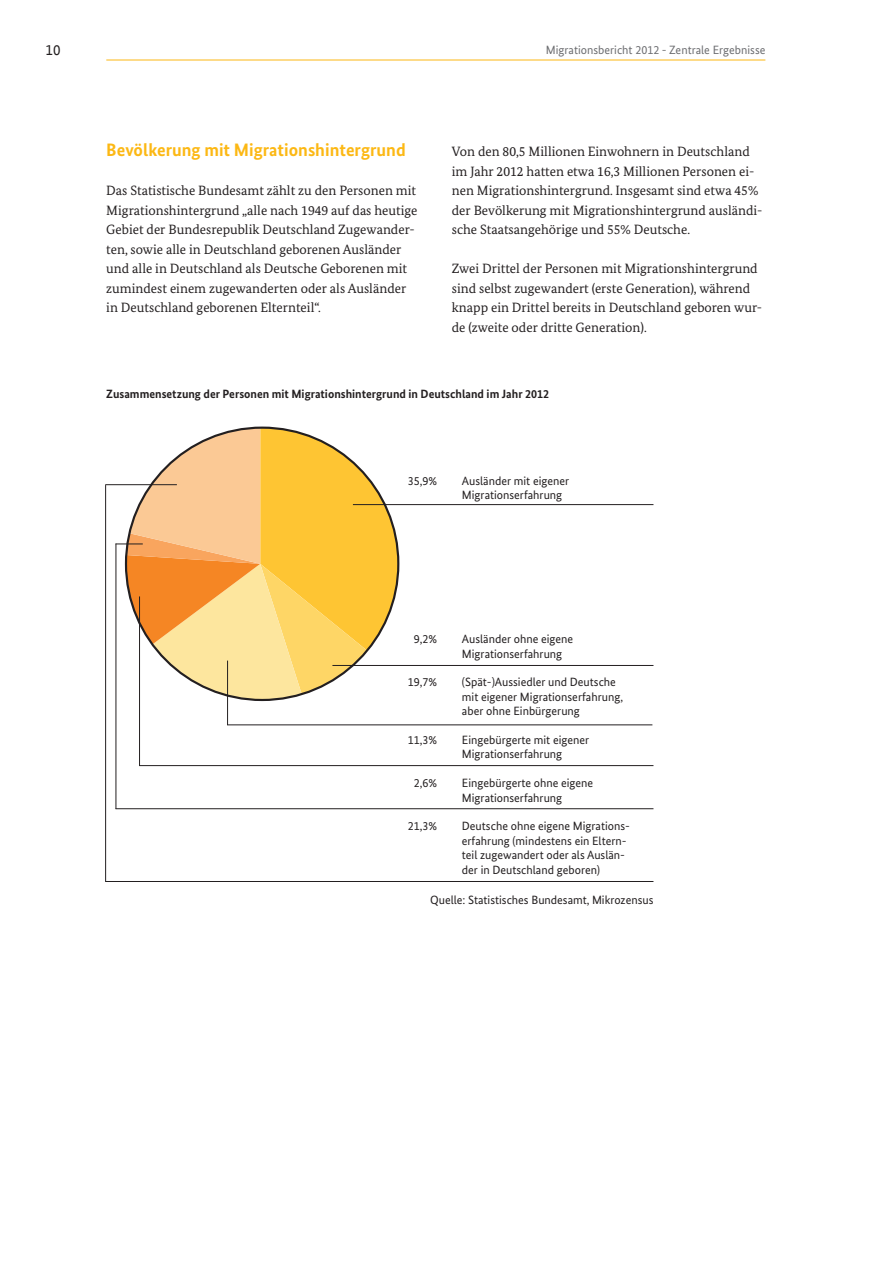
<style>
.page{position:relative;width:893px;height:1263px;background:#fff}
.page>*{position:absolute;margin:0;border:0;box-sizing:border-box;transform-origin:0 0}
.t1{font:700 18px "Bundes Sans";color:#fcb814}
.t2{font:15px "Bundes Sans Office T";color:#231f20}
.t3{font:13.5px/19.5px "Bundes Serif";color:#231f20}
.t4{font:12px/14.4px "Bundes Sans";color:#231f20}
.t5{font:700 12px "Bundes Sans";color:#231f20}
.t6{font:12px "Bundes Sans";color:#6c6d70}
</style>
<div class="page">
<hr style="left:106px;top:60px;width:659px;height:1px;background:#fcb814">
<hr style="left:227px;top:724px;width:425px;height:1px;background:#231f20">
<hr style="left:105px;top:881px;width:548px;height:1px;background:#231f20">
<hr style="left:105px;top:485px;width:1px;height:397px;background:#231f20">
<hr style="left:139px;top:765px;width:514px;height:1px;background:#231f20">
<hr style="left:116px;top:544px;width:1px;height:265px;background:#231f20">
<hr style="left:116px;top:808px;width:537px;height:1px;background:#231f20">
<hr style="left:353px;top:504px;width:300px;height:1px;background:#231f20">
<hr style="left:332px;top:665px;width:321px;height:1px;background:#231f20">
<hr style="left:105px;top:484px;width:72px;height:1px;background:#231f20">
<hr style="left:139px;top:596px;width:1px;height:170px;background:#231f20">
<svg style="left:116px;top:428px;width:282px;height:272px"></svg>
<hr style="left:227px;top:661px;width:1px;height:64px;background:#231f20">
<p class="t2" style="left:46px;top:41px;width:16px">10</p>
<p class="t6" style="left:546px;top:43px;width:221px">Migrationsbericht 2012 - Zentrale Ergebnisse</p>
<h3 class="t1" style="left:106px;top:139px;width:301px">Bevölkerung mit Migrationshintergrund</h3>
<p class="t3" style="left:106px;top:180px;width:313px">Das Statistische Bundesamt zählt zu den Personen mit Migrationshintergrund „alle nach 1949 auf das heutige Gebiet der Bundesrepublik Deutschland Zugewander&shy;ten, sowie alle in Deutschland geborenen Ausländer und alle in Deutschland als Deutsche Geborenen mit zumindest einem zugewanderten oder als Ausländer in Deutschland geborenen Elternteil“.</p>
<p class="t3" style="left:452px;top:141px;width:311px">Von den 80,5 Millionen Einwohnern in Deutschland im Jahr 2012 hatten etwa 16,3 Millionen Personen ei&shy;nen Migrationshintergrund. Insgesamt sind etwa 45% der Bevölkerung mit Migrationshintergrund ausländi&shy;sche Staatsangehörige und 55% Deutsche.</p>
<p class="t3" style="left:452px;top:258px;width:311px">Zwei Drittel der Personen mit Migrationshintergrund sind selbst zugewandert (erste Generation), während knapp ein Drittel bereits in Deutschland geboren wur&shy;de (zweite oder dritte Generation).</p>
<p class="t5" style="left:106px;top:386px;width:444px">Zusammensetzung der Personen mit Migrationshintergrund in Deutschland im Jahr 2012</p>
<p class="t4" style="left:408px;top:473px;width:31px">35,9%</p>
<p class="t4" style="left:462px;top:473px;width:109px">Ausländer mit eigener<br>Migrationserfahrung</p>
<p class="t4" style="left:414px;top:632px;width:25px">9,2%</p>
<p class="t4" style="left:462px;top:632px;width:113px">Ausländer ohne eigene<br>Migrationserfahrung</p>
<p class="t4" style="left:408px;top:675px;width:31px">19,7%</p>
<p class="t4" style="left:462px;top:675px;width:163px">(Spät-)Aussiedler und Deutsche mit eigener Migrationserfahrung, aber ohne Einbürgerung</p>
<p class="t4" style="left:408px;top:732px;width:31px">11,3%</p>
<p class="t4" style="left:462px;top:732px;width:129px">Eingebürgerte mit eigener<br>Migrationserfahrung</p>
<p class="t4" style="left:414px;top:776px;width:25px">2,6%</p>
<p class="t4" style="left:462px;top:776px;width:133px">Eingebürgerte ohne eigene<br>Migrationserfahrung</p>
<p class="t4" style="left:408px;top:819px;width:31px">21,3%</p>
<p class="t4" style="left:462px;top:833px;width:165px">erfahrung (mindestens ein Eltern&shy;teil zugewandert oder als Auslän&shy;der in Deutschland geboren)</p>
<p class="t4" style="left:430px;top:892px;width:225px">Quelle: Statistisches Bundesamt, Mikrozensus</p>
<p class="t4" style="left:462px;top:819px;width:169px">Deutsche ohne eigene Migrations-</p>
</div>
